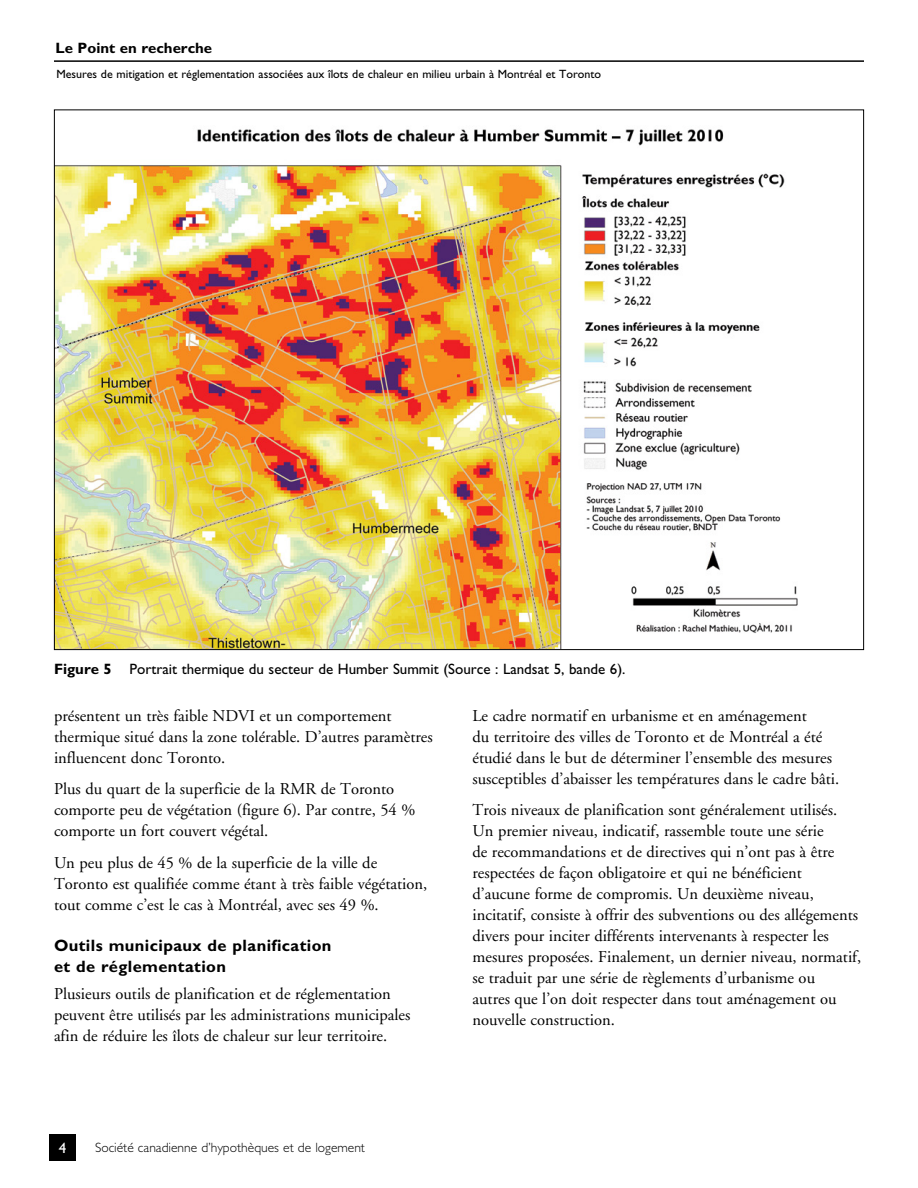
<style>
.page{position:relative;width:918px;height:1188px;background:#fff}
.page>*{position:absolute;margin:0;border:0;box-sizing:border-box;transform-origin:0 0}
.RH_Body_1{font:16.5px/21px "Adobe Garamond";color:#000}
.RH_Subhead_2{font:700 16.5px/21px "Gill Sans Std";letter-spacing:.025em;color:#000}
.RH_Caption_Figure{font:15px "Gill Sans Std";color:#000}
.t1{font:700 15px "Gill Sans Std";color:#000}
.t2{font:15px "Gill Sans Std";color:#fff}
.t3{font:300 13.5px "Gill Sans Std";color:#000}
.t4{font:12px "Gill Sans Std";color:#000}
.s1{font-weight:700}
</style>
<div class="page">
<div style="left:49px;top:1134px;width:27px;height:27px;background:#000"></div>
<hr style="left:54px;top:60px;width:810px;height:2px;background:#000">
<img style="left:56px;top:129px;width:742px;height:519px">
<p class="t1" style="left:56px;top:39px;width:158px">Le Point en recherche</p>
<p class="t4" style="left:56px;top:67px;width:546px">Mesures de mitigation et réglementation associées aux îlots de chaleur en milieu urbain à Montréal et Toronto</p>
<p class="RH_Caption_Figure" style="left:54px;top:660px;width:573px"><span class="s1">Figure 5</span> Portrait thermique du secteur de Humber Summit (Source : Landsat 5, bande 6).</p>
<p class="RH_Body_1" style="left:54px;top:705px;width:380px">présentent un très faible NDVI et un comportement thermique situé dans la zone tolérable. D’autres paramètres influencent donc Toronto.</p>
<p class="RH_Body_1" style="left:54px;top:779px;width:363px">Plus du quart de la superficie de la RMR de Toronto comporte peu de végétation (figure 6). Par contre, 54 % comporte un fort couvert végétal.</p>
<p class="RH_Body_1" style="left:54px;top:853px;width:375px">Un peu plus de 45 % de la superficie de la ville de<br>Toronto est qualifiée comme étant à très faible végétation, tout comme c’est le cas à Montréal, avec ses 49 %.</p>
<h3 class="RH_Subhead_2" style="left:54px;top:934px;width:279px">Outils municipaux de planification et de réglementation</h3>
<p class="RH_Body_1" style="left:54px;top:984px;width:358px">Plusieurs outils de planification et de réglementation peuvent être utilisés par les administrations municipales afin de réduire les îlots de chaleur sur leur territoire.</p>
<p class="RH_Body_1" style="left:472px;top:705px;width:368px">Le cadre normatif en urbanisme et en aménagement<br>du territoire des villes de Toronto et de Montréal a été étudié dans le but de déterminer l’ensemble des mesures susceptibles d’abaisser les températures dans le cadre bâti.</p>
<p class="RH_Body_1" style="left:472px;top:800px;width:390px">Trois niveaux de planification sont généralement utilisés.<br>Un premier niveau, indicatif, rassemble toute une série<br>de recommandations et de directives qui n’ont pas à être respectées de façon obligatoire et qui ne bénéficient d’aucune forme de compromis. Un deuxième niveau, incitatif, consiste à offrir des subventions ou des allégements divers pour inciter différents intervenants à respecter les mesures proposées. Finalement, un dernier niveau, normatif, se traduit par une série de règlements d’urbanisme ou<br>autres que l’on doit respecter dans tout aménagement ou nouvelle construction.</p>
<p class="t2" style="left:59px;top:1139px;width:9px">4</p>
<p class="t3" style="left:95px;top:1140px;width:272px">Société canadienne d’hypothèques et de logement</p>
</div>
